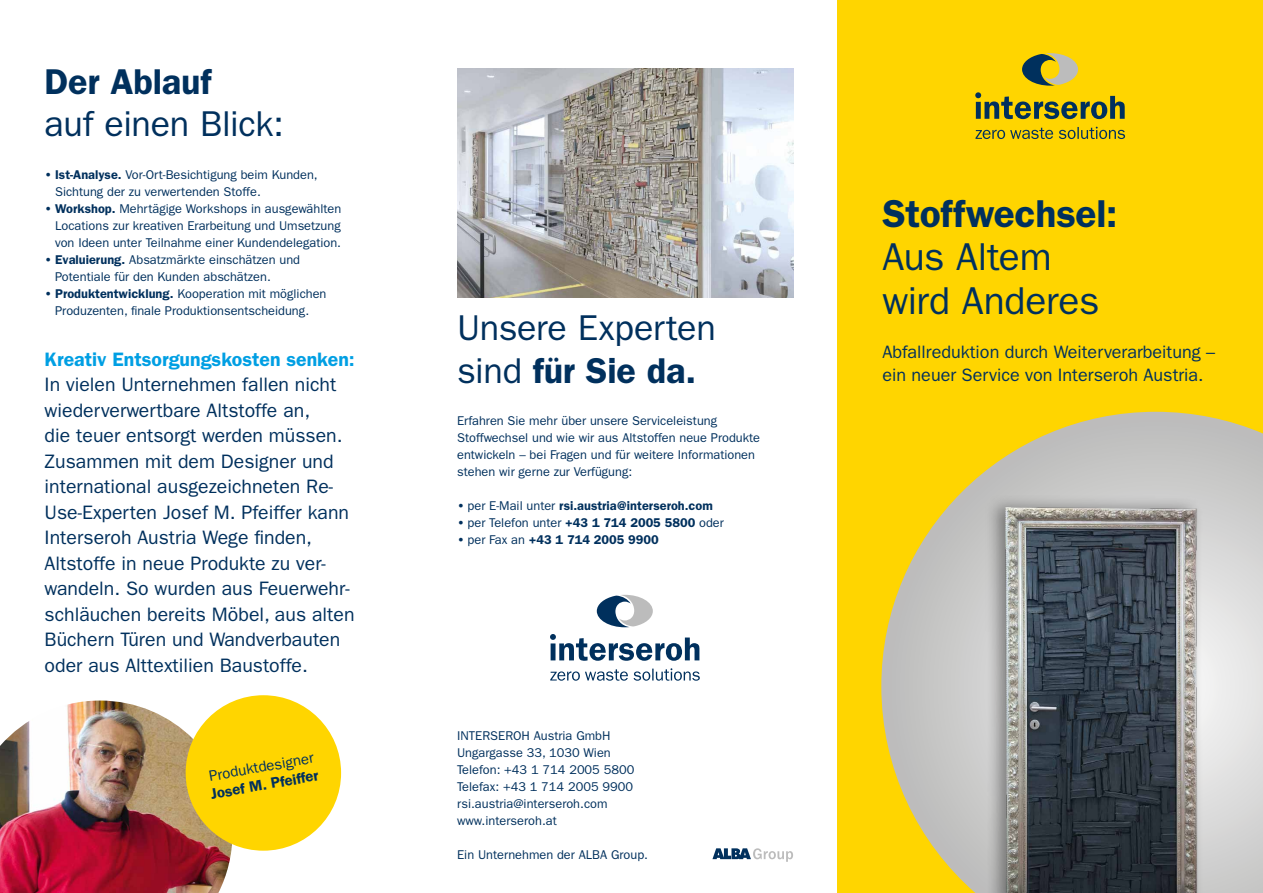
<style>
.page{position:relative;width:1263px;height:893px;background:#fff}
.page>*{position:absolute;margin:0;border:0;box-sizing:border-box;transform-origin:0 0}
.t1{font:39px/43.5px "Franklin Gothic LT Pro";letter-spacing:-.005em;color:#00305d}
.t2{font:39px "Franklin Gothic LT Pro Dm";letter-spacing:-.005em;color:#00305d}
.t3{font:36px "Franklin Gothic LT Pro";letter-spacing:-.01em;color:#00305d}
.t4{font:36px "Franklin Gothic LT Pro Dm";letter-spacing:-.005em;color:#00305d}
.t5{font:19.5px/25.5px "Franklin Gothic LT Pro";color:#00305d}
.t6{font:19.5px "Franklin Gothic LT Pro Dm";color:#009fe3}
.t7{font:18px/22.5px "Franklin Gothic LT Pro";color:#00305d}
.t8{font:15px "Franklin Gothic LT Pro";color:#00305d}
.t9{font:15px "Franklin Gothic LT Pro Dm";color:#00305d}
.t10{font:12.75px/17px "Franklin Gothic LT Pro";color:#00305d}
.t11{font:12.75px "Franklin Gothic LT Pro Dm";color:#00305d}
.s1{font-family:"Franklin Gothic LT Pro Dm"}
.s2{font-family:"Franklin Gothic LT Pro"}
</style>
<div class="page">
<img style="left:0;top:700px;width:232px;height:193px">
<div style="left:838px;top:0;width:425px;height:893px;background:#ffd500"></div>
<svg style="left:975px;top:128px;width:78px;height:11px"></svg>
<svg style="left:1059px;top:127px;width:66px;height:12px"></svg>
<svg style="left:975px;top:92px;width:150px;height:27px"></svg>
<svg style="left:1022px;top:53px;width:56px;height:33px"></svg>
<svg style="left:881px;top:412px;width:382px;height:427px"></svg>
<img style="left:457px;top:68px;width:336px;height:230px">
<svg style="left:712px;top:848px;width:81px;height:14px"></svg>
<svg style="left:550px;top:668px;width:150px;height:13px"></svg>
<svg style="left:550px;top:634px;width:149px;height:27px"></svg>
<svg style="left:597px;top:595px;width:56px;height:32px"></svg>
<div style="left:186px;top:695px;width:155px;height:156px;background:#ffd500;border-radius:50%"></div>
<img style="left:928px;top:476px;width:335px;height:417px">
<h2 class="t4" style="left:45px;top:60px;width:168px">Der Ablauf</h2>
<h2 class="t3" style="left:45px;top:103px;width:241px">auf einen Blick:</h2>
<p class="t10" style="left:55px;top:166px;width:264px;text-indent:-11px"><span class="s1">• Ist-Analyse.</span> Vor-Ort-Besichtigung beim Kunden,<br>Sichtung der zu verwertenden Stoffe.</p>
<p class="t10" style="left:55px;top:200px;width:288px;text-align:justify;text-indent:-11px"><span class="s1">• Workshop.</span> Mehrtägige Workshops in ausgewählten Locations zur kreativen Erarbeitung und Umsetzung von Ideen unter Teilnahme einer Kundendelegation.</p>
<p class="t10" style="left:55px;top:251px;width:246px;text-indent:-11px"><span class="s1">• Evaluierung.</span> Absatzmärkte einschätzen und<br>Potentiale für den Kunden abschätzen.</p>
<p class="t10" style="left:45px;top:285px;width:283px;text-align:center"><span class="s1">• Produktentwicklung.</span> Kooperation mit möglichen<br>Produzenten, finale Produktionsentscheidung.</p>
<h3 class="t6" style="left:45px;top:347px;width:312px">Kreativ Entsorgungskosten senken:</h3>
<p class="t5" style="left:45px;top:372px;width:311px">In vielen Unternehmen fallen nicht wiederverwertbare Altstoffe an,<br>die teuer entsorgt werden müssen.<br>Zusammen mit dem Designer und international ausgezeichneten Re-Use-Experten Josef M. Pfeiffer kann Interseroh Austria Wege finden, Altstoffe in neue Produkte zu ver&shy;wandeln. So wurden aus Feuerwehr&shy;schläuchen bereits Möbel, aus alten Büchern Türen und Wandverbauten oder aus Alttextilien Baustoffe.</p>
<p class="t8" style="left:208px;top:767px;width:107px;rotate:-10deg">Produktdesigner</p>
<p class="t9" style="left:209px;top:785px;width:110px;rotate:-10deg">Josef M. Pfeiffer</p>
<h2 class="t3" style="left:457px;top:307px;width:260px">Unsere Experten</h2>
<h2 class="t4" style="left:457px;top:349px;width:240px"><span class="s2">sind</span> für Sie da.</h2>
<p class="t10" style="left:457px;top:412px;width:304px">Erfahren Sie mehr über unsere Serviceleistung Stoffwechsel und wie wir aus Altstoffen neue Produkte entwickeln – bei Fragen und für weitere Informationen stehen wir gerne zur Verfügung:</p>
<p class="t11" style="left:457px;top:498px;width:257px">• <span class="s2">per E-Mail unter</span> rsi.austria@interseroh.com</p>
<p class="t10" style="left:457px;top:515px;width:268px"><span class="s1">•</span> per Telefon unter <span class="s1">+43 1 714 2005 5800</span> oder</p>
<p class="t11" style="left:457px;top:532px;width:203px">• <span class="s2">per Fax an</span> +43 1 714 2005 9900</p>
<p class="t10" style="left:457px;top:727px;width:179px">INTERSEROH Austria GmbH<br>Ungargasse 33, 1030 Wien<br>Telefon: +43 1 714 2005 5800<br>Telefax: +43 1 714 2005 9900 rsi.austria@interseroh.com www.interseroh.at</p>
<p class="t10" style="left:457px;top:846px;width:192px">Ein Unternehmen der ALBA Group.</p>
<h1 class="t2" style="left:882px;top:190px;width:237px">Stoffwechsel:</h1>
<h1 class="t1" style="left:882px;top:235px;width:218px">Aus Altem wird Anderes</h1>
<h3 class="t7" style="left:882px;top:341px;width:334px">Abfallreduktion durch Weiterverarbeitung – ein neuer Service von Interseroh Austria.</h3>
</div>
